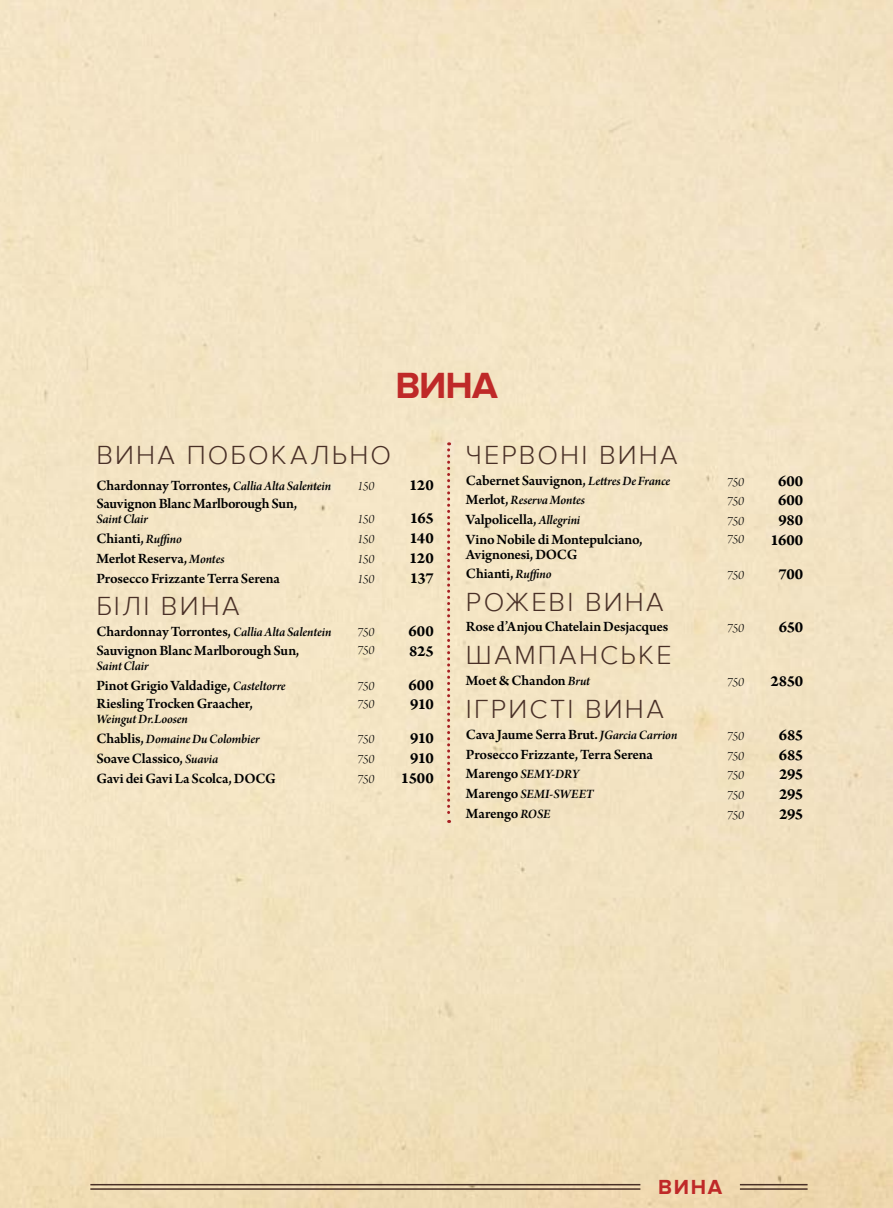
<style>
.page{position:relative;width:893px;height:1208px;background:#fff}
.page>*{position:absolute;margin:0;border:0;box-sizing:border-box;transform-origin:0 0}
.t1{font:700 37.5px "Proxima Nova";color:#bf2928}
.t2{font:300 27px "Proxima Nova";letter-spacing:.08em;color:#493027}
.t3{font:700 21px "Proxima Nova";color:#bf2928}
.t4{font:700 16.5px "Arno Pro";letter-spacing:-.02em;color:#000}
.t5{font:600 15px/15px "Arno Pro";letter-spacing:-.015em;color:#000}
.t6{font:13.5px "Arno Pro Smbd Italic Subhead";letter-spacing:-.01em;color:#000}
.t7{font:13.5px "Arno Pro Light Italic Display";letter-spacing:-.035em;color:#000}
.s1{font-family:"Arno Pro Smbd Italic Subhead";font-weight:400;font-size:13.5px}
.s2{font-family:"Arno Pro";font-weight:600;font-size:15px}
</style>
<div class="page">
<img style="left:0;top:0;width:893px;height:1208px">
<svg style="left:447px;top:442px;width:3px;height:381px"></svg>
<hr style="left:90px;top:1184px;width:550px;height:1px;background:#493027">
<hr style="left:90px;top:1188px;width:550px;height:1px;background:#493027">
<hr style="left:740px;top:1184px;width:68px;height:1px;background:#493027">
<hr style="left:740px;top:1188px;width:68px;height:1px;background:#493027">
<h1 class="t1" style="left:395px;top:363px;width:104px">ВИНА</h1>
<h2 class="t2" style="left:96px;top:439px;width:296px">ВИНА ПОБОКАЛЬНО</h2>
<p class="t5" style="left:96px;top:478px;width:236px">Chardonnay Torrontes, <span class="s1">Callia Alta Salentein</span></p>
<p class="t7" style="left:357px;top:478px;width:18px">150</p>
<p class="t4" style="left:409px;top:475px;width:26px">120</p>
<p class="t5" style="left:96px;top:497px;width:202px">Sauvignon Blanc Marlborough Sun,</p>
<p class="t6" style="left:96px;top:512px;width:53px">Saint Clair</p>
<p class="t7" style="left:357px;top:512px;width:18px">150</p>
<p class="t4" style="left:410px;top:509px;width:25px">165</p>
<p class="t5" style="left:96px;top:532px;width:87px">Chianti, <span class="s1">Ruffino</span></p>
<p class="t7" style="left:357px;top:531px;width:18px">150</p>
<p class="t4" style="left:409px;top:528px;width:26px">140</p>
<p class="t5" style="left:96px;top:551px;width:130px">Merlot Reserva, <span class="s1">Montes</span></p>
<p class="t7" style="left:357px;top:551px;width:18px">150</p>
<p class="t4" style="left:409px;top:548px;width:26px">120</p>
<p class="t5" style="left:96px;top:571px;width:185px">Prosecco Frizzante Terra Serena</p>
<p class="t7" style="left:357px;top:571px;width:18px">150</p>
<p class="t4" style="left:410px;top:568px;width:25px">137</p>
<h2 class="t2" style="left:96px;top:590px;width:145px">БІЛІ ВИНА</h2>
<p class="t5" style="left:96px;top:625px;width:237px">Chardonnay Torrontes, <span class="s1">Callia Alta Salentein</span></p>
<p class="t7" style="left:358px;top:625px;width:18px">750</p>
<p class="t4" style="left:408px;top:622px;width:27px">600</p>
<p class="t5" style="left:96px;top:644px;width:205px">Sauvignon Blanc Marlborough Sun,</p>
<p class="t6" style="left:96px;top:658px;width:54px">Saint Clair</p>
<p class="t7" style="left:358px;top:642px;width:18px">750</p>
<p class="t4" style="left:409px;top:641px;width:26px">825</p>
<p class="t5" style="left:96px;top:678px;width:191px">Pinot Grigio Valdadige, <span class="s1">Casteltorre</span></p>
<p class="t7" style="left:358px;top:678px;width:18px">750</p>
<p class="t4" style="left:408px;top:675px;width:27px">600</p>
<p class="t5" style="left:96px;top:697px;width:158px">Riesling Trocken Graacher,</p>
<p class="t6" style="left:96px;top:712px;width:93px">Weingut Dr.Loosen</p>
<p class="t7" style="left:358px;top:696px;width:18px">750</p>
<p class="t4" style="left:410px;top:695px;width:25px">910</p>
<p class="t6" style="left:96px;top:731px;width:165px"><span class="s2">Chablis,</span> Domaine Du Colombier</p>
<p class="t7" style="left:358px;top:731px;width:18px">750</p>
<p class="t4" style="left:410px;top:728px;width:25px">910</p>
<p class="t5" style="left:96px;top:751px;width:123px">Soave Classico, <span class="s1">Suavia</span></p>
<p class="t7" style="left:358px;top:751px;width:18px">750</p>
<p class="t4" style="left:410px;top:748px;width:25px">910</p>
<p class="t5" style="left:96px;top:771px;width:181px">Gavi dei Gavi La Scolca, DOCG</p>
<p class="t7" style="left:358px;top:771px;width:18px">750</p>
<p class="t4" style="left:401px;top:768px;width:34px">1500</p>
<h2 class="t2" style="left:466px;top:439px;width:213px">ЧЕРВОНІ ВИНА</h2>
<p class="t5" style="left:466px;top:473px;width:206px">Cabernet Sauvignon, <span class="s1">Lettres De France</span></p>
<p class="t7" style="left:727px;top:474px;width:18px">750</p>
<p class="t4" style="left:778px;top:471px;width:27px">600</p>
<p class="t6" style="left:466px;top:493px;width:121px"><span class="s2">Merlot,</span> Reserva Montes</p>
<p class="t7" style="left:727px;top:494px;width:18px">750</p>
<p class="t4" style="left:778px;top:491px;width:27px">600</p>
<p class="t5" style="left:466px;top:513px;width:116px">Valpolicella, <span class="s1">Allegrini</span></p>
<p class="t7" style="left:727px;top:513px;width:18px">750</p>
<p class="t4" style="left:778px;top:510px;width:26px">980</p>
<p class="t5" style="left:466px;top:532px;width:178px">Vino Nobile di Montepulciano,<br>Avignonesi, DOCG</p>
<p class="t7" style="left:727px;top:531px;width:18px">750</p>
<p class="t4" style="left:771px;top:530px;width:34px">1600</p>
<p class="t5" style="left:466px;top:566px;width:87px">Chianti, <span class="s1">Ruffino</span></p>
<p class="t7" style="left:727px;top:567px;width:18px">750</p>
<p class="t4" style="left:778px;top:564px;width:26px">700</p>
<h2 class="t2" style="left:466px;top:586px;width:199px">РОЖЕВІ ВИНА</h2>
<p class="t5" style="left:466px;top:620px;width:204px">Rose d’Anjou Chatelain Desjacques</p>
<p class="t7" style="left:727px;top:621px;width:18px">750</p>
<p class="t4" style="left:779px;top:618px;width:26px">650</p>
<h2 class="t2" style="left:466px;top:640px;width:207px">ШАМПАНСЬКЕ</h2>
<p class="t5" style="left:466px;top:674px;width:126px">Moet &amp; Chandon <span class="s1">Brut</span></p>
<p class="t7" style="left:727px;top:674px;width:18px">750</p>
<p class="t4" style="left:770px;top:671px;width:34px">2850</p>
<h2 class="t2" style="left:466px;top:693px;width:199px">ІГРИСТІ ВИНА</h2>
<p class="t5" style="left:466px;top:727px;width:213px">Cava Jaume Serra Brut. <span class="s1">JGarcia Carrion</span></p>
<p class="t7" style="left:727px;top:728px;width:18px">750</p>
<p class="t4" style="left:779px;top:725px;width:26px">685</p>
<p class="t5" style="left:466px;top:747px;width:188px">Prosecco Frizzante, Terra Serena</p>
<p class="t7" style="left:727px;top:748px;width:18px">750</p>
<p class="t4" style="left:779px;top:745px;width:26px">685</p>
<p class="t6" style="left:466px;top:766px;width:115px"><span class="s2">Marengo</span> SEMY-DRY</p>
<p class="t7" style="left:727px;top:768px;width:18px">750</p>
<p class="t4" style="left:779px;top:765px;width:26px">295</p>
<p class="t6" style="left:466px;top:786px;width:129px"><span class="s2">Marengo</span> SEMI-SWEET</p>
<p class="t7" style="left:727px;top:787px;width:18px">750</p>
<p class="t4" style="left:779px;top:784px;width:26px">295</p>
<p class="t5" style="left:466px;top:806px;width:86px">Marengo <span class="s1">ROSE</span></p>
<p class="t7" style="left:727px;top:807px;width:18px">750</p>
<p class="t4" style="left:779px;top:804px;width:26px">295</p>
<h3 class="t3" style="left:658px;top:1174px;width:66px">ВИНА</h3>
</div>
